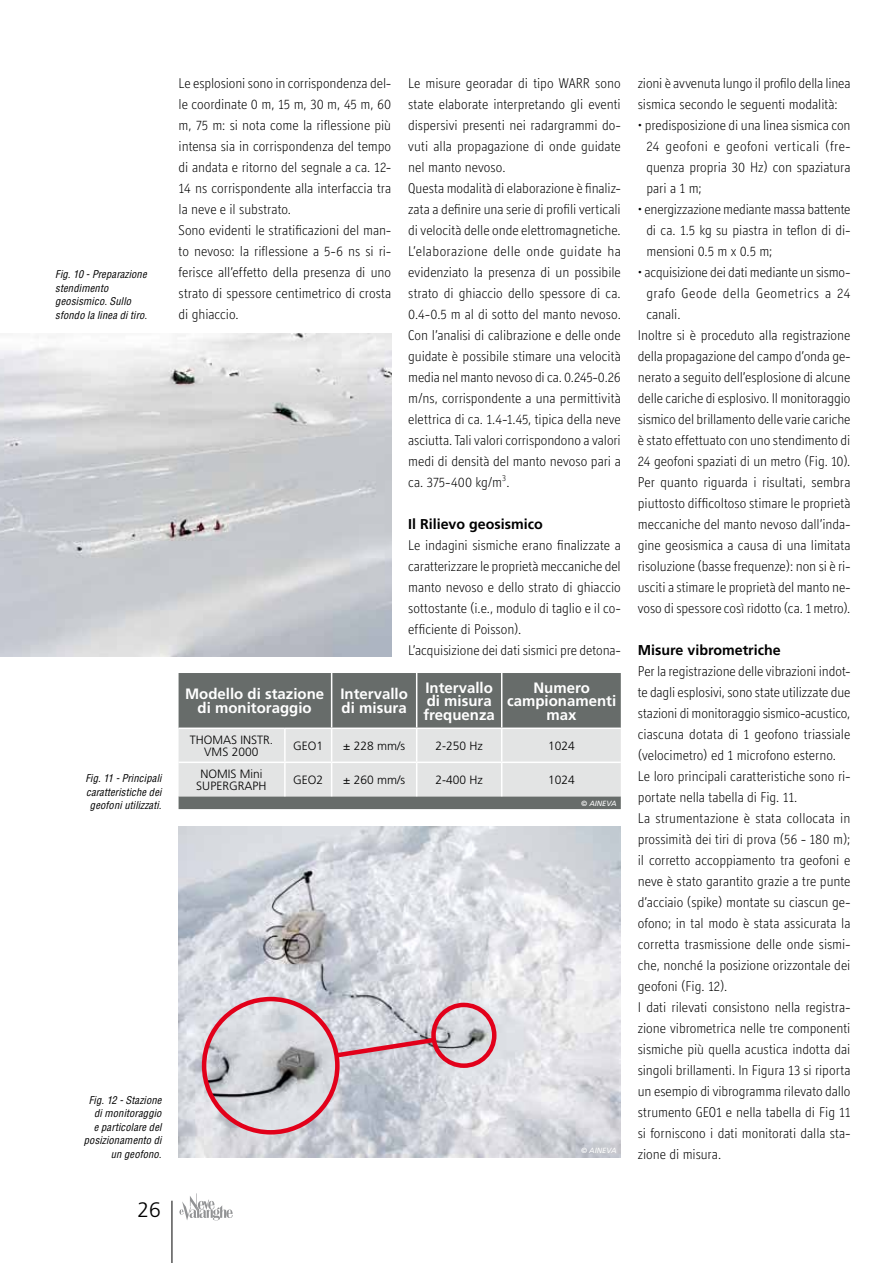
<style>
.page{position:relative;width:893px;height:1263px;background:#fff}
.page>*{position:absolute;margin:0;border:0;box-sizing:border-box;transform-origin:0 0}
.t1{font:300 21px "Frutiger";color:#000}
.t2{font:700 15px/13.5px "Frutiger";color:#fff;text-align:center}
.t3{font:300 14.25px/21px "Officina Display ITC";color:#000}
.t4{font:700 14.25px "Frutiger";color:#000}
.t5{font:300 14.25px "Officina Display ITC";letter-spacing:.04em;color:#000}
.t6{font:300 12px/12px "Frutiger";color:#000;text-align:center}
.t7{font:italic condensed 10.5px/13.5px "Helvetica";letter-spacing:.015em;color:#000}
.t8{font:italic 7.5px "Frutiger";color:#fff}
</style>
<div class="page">
<hr style="left:172px;top:1201px;width:1px;height:62px;background:#000">
<svg style="left:179px;top:1193px;width:54px;height:27px"></svg>
<img style="left:0;top:334px;width:391px;height:322px">
<div style="left:179px;top:673px;width:442px;height:136px;background:#676c6a"></div>
<div style="left:179px;top:729px;width:442px;height:67px;background:#e3e4e4"></div>
<hr style="left:331px;top:673px;width:1px;height:54px;background:#fff">
<hr style="left:416px;top:673px;width:1px;height:54px;background:#fff">
<hr style="left:501px;top:673px;width:1px;height:54px;background:#fff">
<hr style="left:179px;top:727px;width:106px;height:2px;background:#fff">
<hr style="left:285px;top:727px;width:47px;height:2px;background:#fff">
<hr style="left:284px;top:729px;width:2px;height:32px;background:#fff">
<hr style="left:332px;top:727px;width:85px;height:2px;background:#fff">
<hr style="left:331px;top:729px;width:1px;height:32px;background:#fff">
<hr style="left:417px;top:727px;width:85px;height:2px;background:#fff">
<hr style="left:416px;top:729px;width:1px;height:32px;background:#fff">
<hr style="left:502px;top:727px;width:119px;height:2px;background:#fff">
<hr style="left:501px;top:729px;width:1px;height:32px;background:#fff">
<hr style="left:179px;top:761px;width:106px;height:2px;background:#fff">
<hr style="left:285px;top:761px;width:47px;height:2px;background:#fff">
<hr style="left:284px;top:763px;width:2px;height:33px;background:#fff">
<hr style="left:332px;top:761px;width:85px;height:2px;background:#fff">
<hr style="left:331px;top:763px;width:1px;height:33px;background:#fff">
<hr style="left:417px;top:761px;width:85px;height:2px;background:#fff">
<hr style="left:416px;top:763px;width:1px;height:33px;background:#fff">
<hr style="left:502px;top:761px;width:119px;height:2px;background:#fff">
<hr style="left:501px;top:763px;width:1px;height:33px;background:#fff">
<img style="left:179px;top:826px;width:442px;height:332px">
<img style="left:204px;top:999px;width:133px;height:133px;border-radius:67px">
<div style="left:202px;top:997px;width:138px;height:137px;border:4px solid #e2001a;border-radius:50%"></div>
<svg style="left:331px;top:1035px;width:108px;height:25px;background:#d1a3af"></svg>
<div style="left:431px;top:1003px;width:65px;height:65px;border:4px solid #e2001a;border-radius:50%"></div>
<p class="t7" style="left:55px;top:268px;width:93px">Fig. 10 - Preparazione stendimento geosismico. Sullo sfondo la linea di tiro.</p>
<p class="t7" style="left:86px;top:772px;width:78px;text-align:center">Fig. 11 - Principali caratteristiche dei geofoni utilizzati.</p>
<p class="t3" style="left:179px;top:72px;width:214px">Le esplosioni sono in corrispondenza del&shy;le coordinate 0 m, 15 m, 30 m, 45 m, 60 m, 75 m: si nota come la riflessione più intensa sia in corrispondenza del tempo di andata e ritorno del segnale a ca. 12- 14 ns corrispondente alla interfaccia tra la neve e il substrato.<br>Sono evidenti le stratificazioni del man&shy;to nevoso: la riflessione a 5-6 ns si ri&shy;ferisce all’effetto della presenza di uno strato di spessore centimetrico di crosta di ghiaccio.</p>
<p class="t3" style="left:408px;top:72px;width:214px">Le misure georadar di tipo WARR sono state elaborate interpretando gli eventi dispersivi presenti nei radargrammi do&shy;vuti alla propagazione di onde guidate nel manto nevoso.<br>Questa modalità di elaborazione è finaliz&shy;zata a definire una serie di profili verticali di velocità delle onde elettromagnetiche.<br>L’elaborazione delle onde guidate ha evidenziato la presenza di un possibile strato di ghiaccio dello spessore di ca.<br>0.4-0.5 m al di sotto del manto nevoso.<br>Con l’analisi di calibrazione e delle onde guidate è possibile stimare una velocità media nel manto nevoso di ca. 0.245-0.26 m/ns, corrispondente a una permittività elettrica di ca. 1.4-1.45, tipica della neve asciutta. Tali valori corrispondono a valori medi di densità del manto nevoso pari a ca. 375-400 kg/m<sup>3</sup>.</p>
<p class="t4" style="left:408px;top:515px;width:136px">Il Rilievo geosismico</p>
<p class="t3" style="left:408px;top:534px;width:214px">Le indagini sismiche erano finalizzate a caratterizzare le proprietà meccaniche del manto nevoso e dello strato di ghiaccio sottostante (i.e., modulo di taglio e il co&shy;efficiente di Poisson).<br>L’acquisizione dei dati sismici pre detona-</p>
<p class="t2" style="left:185px;top:687px;width:141px">Modello di stazione di monitoraggio</p>
<p class="t2" style="left:340px;top:687px;width:69px;text-align:left">Intervallo di misura</p>
<p class="t2" style="left:423px;top:680px;width:73px;text-align:left">Intervallo di misura frequenza</p>
<p class="t2" style="left:507px;top:680px;width:111px">Numero campionamenti max</p>
<p class="t6" style="left:190px;top:734px;width:85px">THOMAS INSTR.<br>VMS 2000</p>
<p class="t6" style="left:293px;top:740px;width:31px">GEO1</p>
<p class="t6" style="left:343px;top:740px;width:63px">± 228 mm/s</p>
<p class="t6" style="left:436px;top:740px;width:49px">2-250 Hz</p>
<p class="t6" style="left:548px;top:740px;width:28px">1024</p>
<p class="t6" style="left:196px;top:768px;width:72px">NOMIS Mini<br>SUPERGRAPH</p>
<p class="t6" style="left:293px;top:774px;width:31px">GEO2</p>
<p class="t6" style="left:343px;top:774px;width:63px">± 260 mm/s</p>
<p class="t6" style="left:436px;top:774px;width:49px">2-400 Hz</p>
<p class="t6" style="left:548px;top:774px;width:28px">1024</p>
<p class="t8" style="left:581px;top:799px;width:37px">© AINEVA</p>
<p class="t7" style="left:84px;top:1093px;width:79px;text-align:right">Fig. 12 - Stazione di monitoraggio<br>e particolare del posizionamento di un geofono.</p>
<h1 class="t1" style="left:138px;top:1198px;width:25px">26</h1>
<p class="t8" style="left:581px;top:1146px;width:37px">© AINEVA</p>
<p class="t3" style="left:638px;top:72px;width:214px">zioni è avvenuta lungo il profilo della linea sismica secondo le seguenti modalità:</p>
<p class="t3" style="left:646px;top:114px;width:206px;text-align:justify;text-indent:-9px">• predisposizione di una linea sismica con 24 geofoni e geofoni verticali (fre&shy;quenza propria 30 Hz) con spaziatura pari a 1 m;</p>
<p class="t3" style="left:646px;top:198px;width:206px;text-align:justify;text-indent:-9px">• energizzazione mediante massa battente di ca. 1.5 kg su piastra in teflon di di&shy;mensioni 0.5 m x 0.5 m;</p>
<p class="t3" style="left:638px;top:261px;width:214px">• acquisizione dei dati mediante un sismo-</p>
<p class="t5" style="left:646px;top:285px;width:206px">grafo Geode della Geometrics a 24</p>
<p class="t3" style="left:646px;top:303px;width:36px">canali.</p>
<p class="t3" style="left:638px;top:324px;width:214px">Inoltre si è proceduto alla registrazione</p>
<p class="t3" style="left:638px;top:345px;width:214px">della propagazione del campo d’onda ge-</p>
<p class="t3" style="left:638px;top:366px;width:214px">nerato a seguito dell’esplosione di alcune</p>
<p class="t3" style="left:638px;top:387px;width:214px">delle cariche di esplosivo. Il monitoraggio</p>
<p class="t3" style="left:638px;top:408px;width:214px">sismico del brillamento delle varie cariche</p>
<p class="t3" style="left:638px;top:429px;width:214px">è stato effettuato con uno stendimento di</p>
<p class="t3" style="left:638px;top:450px;width:214px">24 geofoni spaziati di un metro (Fig. 10).</p>
<p class="t3" style="left:638px;top:471px;width:214px">Per quanto riguarda i risultati, sembra</p>
<p class="t3" style="left:638px;top:492px;width:214px">piuttosto difficoltoso stimare le proprietà</p>
<p class="t3" style="left:638px;top:513px;width:214px">meccaniche del manto nevoso dall’inda-</p>
<p class="t3" style="left:638px;top:534px;width:214px">gine geosismica a causa di una limitata</p>
<p class="t3" style="left:638px;top:555px;width:214px">risoluzione (basse frequenze): non si è ri-</p>
<p class="t3" style="left:638px;top:576px;width:214px">usciti a stimare le proprietà del manto ne-</p>
<p class="t3" style="left:638px;top:597px;width:214px">voso di spessore così ridotto (ca. 1 metro).</p>
<p class="t4" style="left:638px;top:642px;width:144px">Misure vibrometriche</p>
<p class="t3" style="left:638px;top:660px;width:214px">Per la registrazione delle vibrazioni indot&shy;te dagli esplosivi, sono state utilizzate due stazioni di monitoraggio sismico-acustico, ciascuna dotata di 1 geofono triassiale (velocimetro) ed 1 microfono esterno.<br>Le loro principali caratteristiche sono ri&shy;portate nella tabella di Fig. 11.<br>La strumentazione è stata collocata in prossimità dei tiri di prova (56 - 180 m); il corretto accoppiamento tra geofoni e neve è stato garantito grazie a tre punte d’acciaio (spike) montate su ciascun ge&shy;ofono; in tal modo è stata assicurata la corretta trasmissione delle onde sismi&shy;che, nonché la posizione orizzontale dei geofoni (Fig. 12).<br>I dati rilevati consistono nella registra&shy;zione vibrometrica nelle tre componenti sismiche più quella acustica indotta dai singoli brillamenti. In Figura 13 si riporta un esempio di vibrogramma rilevato dallo strumento GEO1 e nella tabella di Fig 11 si forniscono i dati monitorati dalla sta&shy;zione di misura.</p>
</div>
